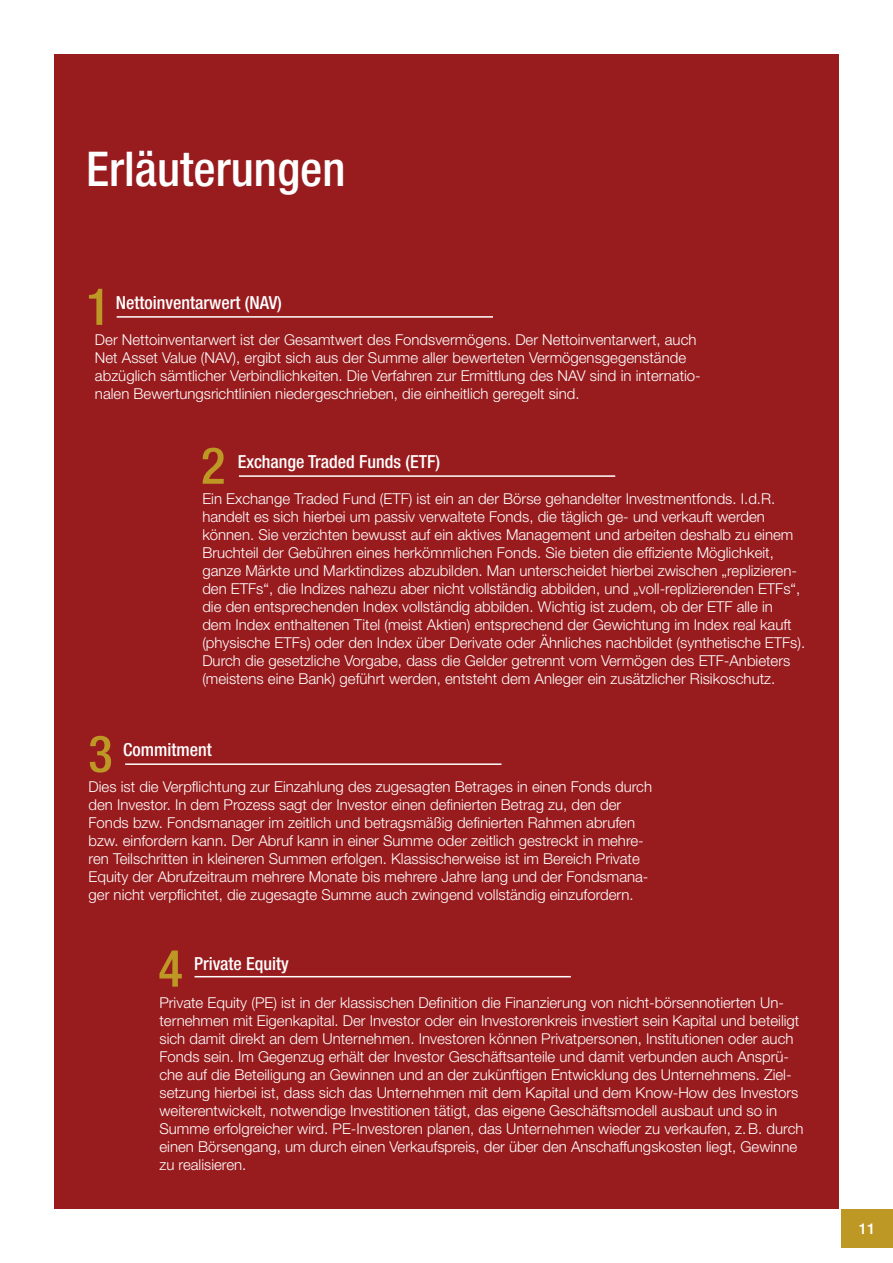
<style>
.page{position:relative;width:893px;height:1263px;background:#fff}
.page>*{position:absolute;margin:0;border:0;box-sizing:border-box;transform-origin:0 0}
.t1{font:500 condensed 51px "Helvetica Neue LT Pro";color:#bd9825}
.t2{font:500 condensed 48px "Helvetica Neue LT Pro";color:#fff}
.t3{font:500 condensed 18px "Helvetica Neue LT Pro";color:#fff}
.t4{font:300 15px/18px "Helvetica Neue LT Pro";color:#fff}
.t5{font:500 15px "Helvetica Neue LT Pro";color:#fff}
</style>
<div class="page">
<div style="left:841px;top:1210px;width:52px;height:38px;background:#bd9825"></div>
<div style="left:54px;top:54px;width:785px;height:1155px;background:#981b1e"></div>
<hr style="left:195px;top:976px;width:376px;height:1px;background:#fff">
<hr style="left:117px;top:316px;width:376px;height:2px;background:#fff">
<hr style="left:125px;top:763px;width:376px;height:2px;background:#fff">
<hr style="left:239px;top:475px;width:376px;height:2px;background:#fff">
<h2 class="t2" style="left:86px;top:140px;width:261px">Erläuterungen</h2>
<h1 class="t1" style="left:86px;top:276px;width:26px">1</h1>
<p class="t3" style="left:116px;top:292px;width:168px">Nettoinventarwert (NAV)</p>
<p class="t4" style="left:95px;top:330px;width:607px">Der Nettoinventarwert ist der Gesamtwert des Fondsvermögens. Der Nettoinventarwert, auch Net Asset Value (NAV), ergibt sich aus der Summe aller bewerteten Vermögensgegenstände abzüglich sämtlicher Verbindlichkeiten. Die Verfahren zur Ermittlung des NAV sind in internatio&shy;nalen Bewertungsrichtlinien niedergeschrieben, die einheitlich geregelt sind.</p>
<h1 class="t1" style="left:201px;top:435px;width:26px">2</h1>
<p class="t3" style="left:238px;top:450px;width:204px">Exchange Traded Funds (ETF)</p>
<p class="t4" style="left:202px;top:489px;width:604px">Ein Exchange Traded Fund (ETF) ist ein an der Börse gehandelter Investmentfonds. I.d.R. handelt es sich hierbei um passiv verwaltete Fonds, die täglich ge- und verkauft werden können. Sie verzichten bewusst auf ein aktives Management und arbeiten deshalb zu einem Bruchteil der Gebühren eines herkömmlichen Fonds. Sie bieten die effiziente Möglichkeit, ganze Märkte und Marktindizes abzubilden. Man unterscheidet hierbei zwischen „replizieren&shy;den ETFs“, die Indizes nahezu aber nicht vollständig abbilden, und „voll-replizierenden ETFs“, die den entsprechenden Index vollständig abbilden. Wichtig ist zudem, ob der ETF alle in dem Index enthaltenen Titel (meist Aktien) entsprechend der Gewichtung im Index real kauft (physische ETFs) oder den Index über Derivate oder Ähnliches nachbildet (synthetische ETFs).<br>Durch die gesetzliche Vorgabe, dass die Gelder getrennt vom Vermögen des ETF-Anbieters (meistens eine Bank) geführt werden, entsteht dem Anleger ein zusätzlicher Risikoschutz.</p>
<h1 class="t1" style="left:88px;top:723px;width:26px">3</h1>
<p class="t3" style="left:123px;top:739px;width:90px">Commitment</p>
<p class="t4" style="left:89px;top:777px;width:565px">Dies ist die Verpflichtung zur Einzahlung des zugesagten Betrages in einen Fonds durch den Investor. In dem Prozess sagt der Investor einen definierten Betrag zu, den der Fonds bzw. Fondsmanager im zeitlich und betragsmäßig definierten Rahmen abrufen bzw. einfordern kann. Der Abruf kann in einer Summe oder zeitlich gestreckt in mehre&shy;ren Teilschritten in kleineren Summen erfolgen. Klassischerweise ist im Bereich Private Equity der Abrufzeitraum mehrere Monate bis mehrere Jahre lang und der Fondsmana&shy;ger nicht verpflichtet, die zugesagte Summe auch zwingend vollständig einzufordern.</p>
<h1 class="t1" style="left:158px;top:938px;width:26px">4</h1>
<p class="t3" style="left:194px;top:952px;width:96px">Private Equity</p>
<p class="t4" style="left:159px;top:993px;width:646px">Private Equity (PE) ist in der klassischen Definition die Finanzierung von nicht-börsennotierten Un&shy;ternehmen mit Eigenkapital. Der Investor oder ein Investorenkreis investiert sein Kapital und beteiligt sich damit direkt an dem Unternehmen. Investoren können Privatpersonen, Institutionen oder auch Fonds sein. Im Gegenzug erhält der Investor Geschäftsanteile und damit verbunden auch Ansprü&shy;che auf die Beteiligung an Gewinnen und an der zukünftigen Entwicklung des Unternehmens. Ziel&shy;setzung hierbei ist, dass sich das Unternehmen mit dem Kapital und dem Know-How des Investors weiterentwickelt, notwendige Investitionen tätigt, das eigene Geschäftsmodell ausbaut und so in Summe erfolgreicher wird. PE-Investoren planen, das Unternehmen wieder zu verkaufen, z.B. durch einen Börsengang, um durch einen Verkaufspreis, der über den Anschaffungskosten liegt, Gewinne zu realisieren.</p>
<p class="t5" style="left:859px;top:1220px;width:18px">11</p>
</div>
